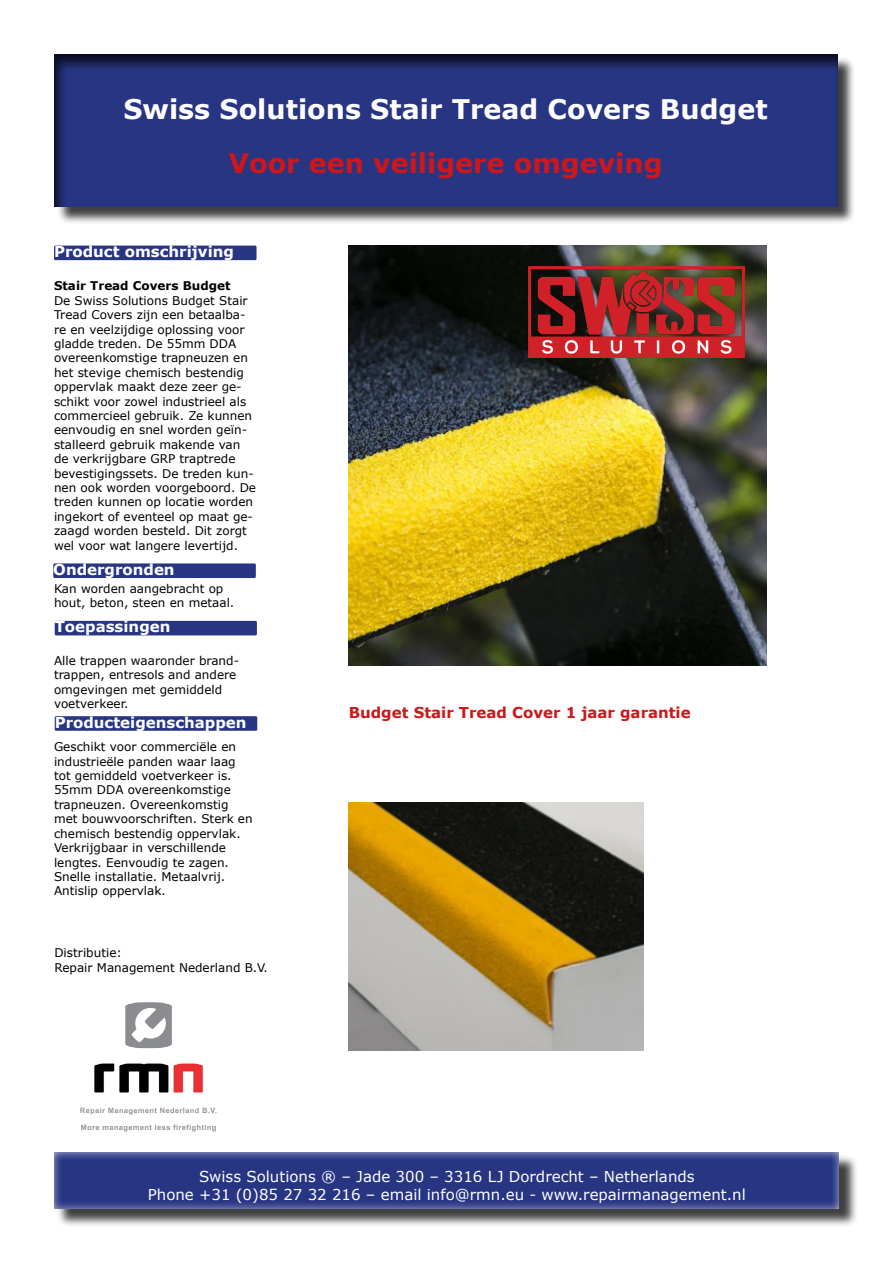
<style>
.page{position:relative;width:893px;height:1263px;background:#fff}
.page>*{position:absolute;margin:0;border:0;box-sizing:border-box;transform-origin:0 0}
.t1{font:700 27px "Verdana";color:#fff}
.t2{font:700 27px "Verdana";color:#cd171a}
.t3{font:15px/18px "Verdana";color:#fff;text-align:center}
.t4{font:700 15px "Verdana";color:#fff}
.t5{font:700 15px "Verdana";color:#cd171a}
.t6{font:12px/14.4px "Verdana";color:#000}
.t7{font:700 12px "Verdana";color:#000}
</style>
<div class="page">
<img style="left:80px;top:1002px;width:137px;height:130px">
<div style="left:56px;top:1155px;width:802px;height:73px;background:#000;opacity:.75"></div>
<div style="left:42px;top:1142px;width:817px;height:68px;background:#fff;opacity:.75"></div>
<div style="left:56px;top:56px;width:800px;height:169px;background:#000;opacity:.75"></div>
<div style="left:25px;top:39px;width:868px;height:168px;background:#000;opacity:.75"></div>
<div style="left:54px;top:246px;width:203px;height:14px;background:#283583;border-radius:2px"></div>
<div style="left:53px;top:563px;width:203px;height:15px;background:#283583;border-radius:2px"></div>
<div style="left:55px;top:621px;width:202px;height:14px;background:#283583;border-radius:2px"></div>
<div style="left:55px;top:716px;width:202px;height:15px;background:#283583;border-radius:2px"></div>
<img style="left:349px;top:246px;width:418px;height:419px">
<img style="left:528px;top:267px;width:216px;height:91px">
<img style="left:349px;top:803px;width:294px;height:247px">
<h1 class="t1" style="left:123px;top:90px;width:646px">Swiss Solutions Stair Tread Covers Budget</h1>
<h1 class="t2" style="left:229px;top:144px;width:436px">Voor een veiligere omgeving</h1>
<p class="t4" style="left:54px;top:241px;width:181px">Product omschrijving</p>
<p class="t7" style="left:54px;top:278px;width:178px">Stair Tread Covers Budget</p>
<p class="t6" style="left:54px;top:293px;width:204px">De Swiss Solutions Budget Stair<br>Tread Covers zijn een betaalba&shy;re en veelzijdige oplossing voor gladde treden. De 55mm DDA overeenkomstige trapneuzen en het stevige chemisch bestendig oppervlak maakt deze zeer ge&shy;schikt voor zowel industrieel als commercieel gebruik. Ze kunnen eenvoudig en snel worden geïn&shy;stalleerd gebruik makende van de verkrijgbare GRP traptrede bevestigingssets. De treden kun&shy;nen ook worden voorgeboord. De treden kunnen op locatie worden ingekort of eventeel op maat ge&shy;zaagd worden besteld. Dit zorgt wel voor wat langere levertijd.</p>
<p class="t6" style="left:54px;top:581px;width:182px">Kan worden aangebracht op hout, beton, steen en metaal.</p>
<p class="t4" style="left:53px;top:559px;width:123px">Ondergronden</p>
<p class="t4" style="left:55px;top:616px;width:117px">Toepassingen</p>
<p class="t6" style="left:54px;top:653px;width:187px">Alle trappen waaronder brand&shy;trappen, entresols and andere omgevingen met gemiddeld voetverkeer.</p>
<p class="t6" style="left:54px;top:739px;width:200px">Geschikt voor commerciële en industrieële panden waar laag tot gemiddeld voetverkeer is.<br>55mm DDA overeenkomstige trapneuzen. Overeenkomstig met bouwvoorschriften. Sterk en chemisch bestendig oppervlak.<br>Verkrijgbaar in verschillende lengtes. Eenvoudig te zagen.<br>Snelle installatie. Metaalvrij.<br>Antislip oppervlak.</p>
<p class="t4" style="left:55px;top:711px;width:193px">Producteigenschappen</p>
<p class="t6" style="left:54px;top:946px;width:215px">Distributie:<br>Repair Management Nederland B.V.</p>
<p class="t5" style="left:349px;top:702px;width:344px">Budget Stair Tread Cover 1 jaar garantie</p>
<p class="t3" style="left:148px;top:1167px;width:600px">Swiss Solutions ® – Jade 300 – 3316 LJ Dordrecht – Netherlands<br>Phone +31 (0)85 27 32 216 – email info@rmn.eu - www.repairmanagement.nl</p>
</div>
